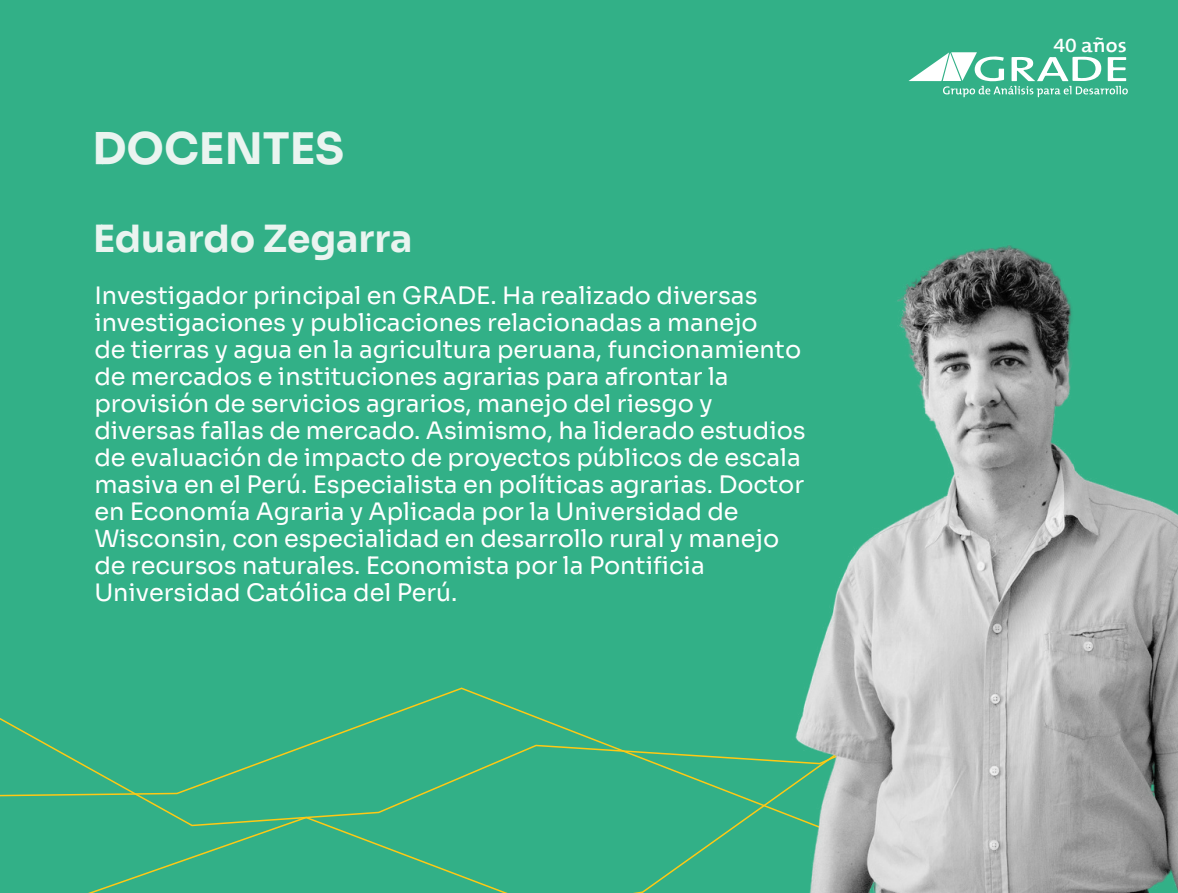
<style>
.page{position:relative;width:1178px;height:893px;background:#32b087}
.page>*{position:absolute;margin:0;border:0;box-sizing:border-box;transform-origin:0 0}
.t1{font:700 43.5px "Sora";color:#eaf4f0}
.t2{font:700 37.5px "Sora";color:#eaf4f0}
.t3{font:24px/27px "Sora";color:#fff}
.t4{font:600 20.25px "The Mix";color:#fff;scale:1.06 1}
</style>
<div class="page">
<svg style="left:0;top:687px;width:615px;height:60px"></svg>
<svg style="left:0;top:747px;width:741px;height:146px"></svg>
<img style="left:741px;top:245px;width:437px;height:648px">
<svg style="left:908px;top:52px;width:220px;height:45px"></svg>
<h1 class="t1" style="left:92px;top:112px;width:253px">DOCENTES</h1>
<h2 class="t2" style="left:93px;top:208px;width:321px">Eduardo Zegarra</h2>
<p class="t3" style="left:94px;top:279px;width:713px">Investigador principal en GRADE. Ha realizado diversas investigaciones y publicaciones relacionadas a manejo<br>de tierras y agua en la agricultura peruana, funcionamiento de mercados e instituciones agrarias para afrontar la provisión de servicios agrarios, manejo del riesgo y diversas fallas de mercado. Asimismo, ha liderado estudios de evaluación de impacto de proyectos públicos de escala masiva en el Perú. Especialista en políticas agrarias. Doctor en Economía Agraria y Aplicada por la Universidad de Wisconsin, con especialidad en desarrollo rural y manejo de recursos naturales. Economista por la Pontificia Universidad Católica del Perú.</p>
<p class="t4" style="left:1081px;top:28px;width:44px">años</p>
</div>
